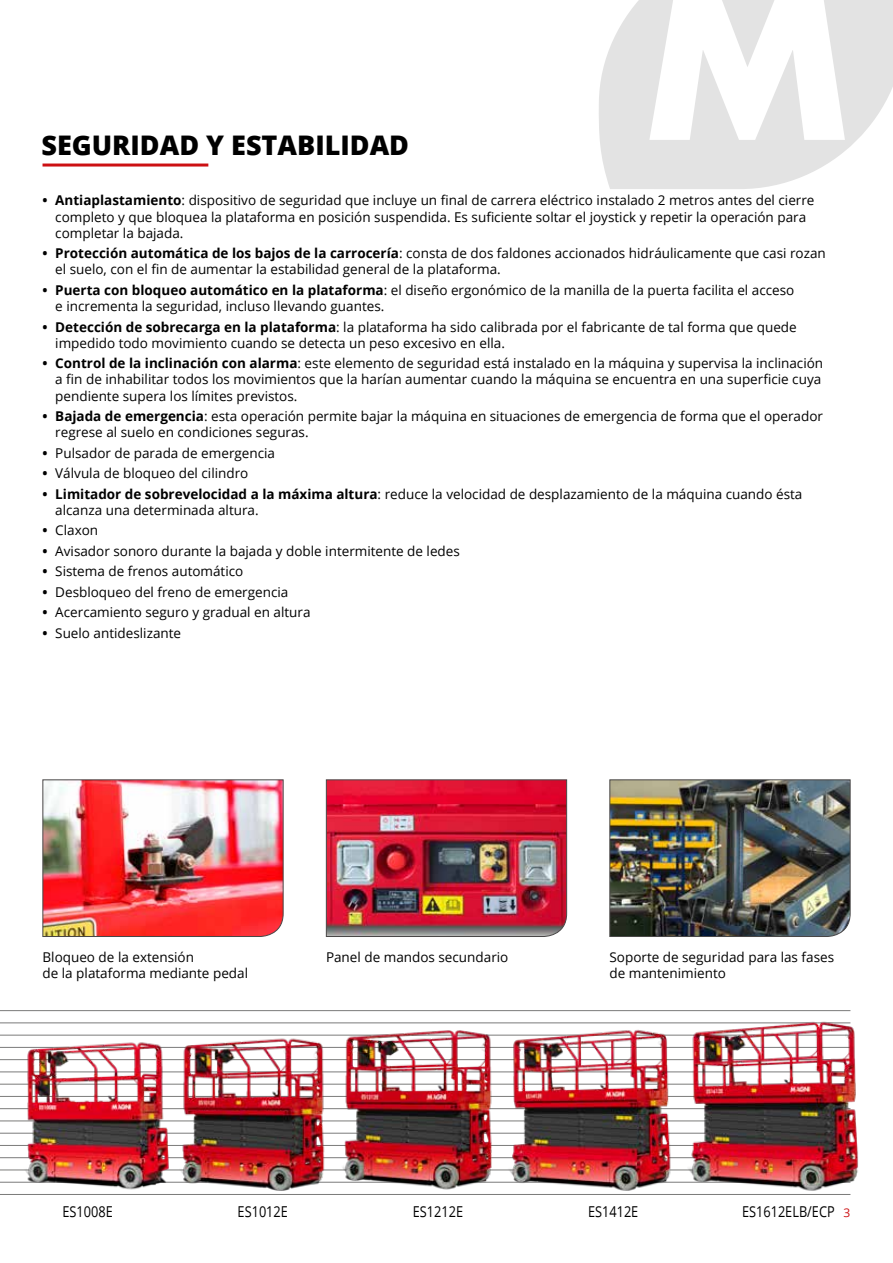
<style>
.page{position:relative;width:893px;height:1263px;background:#fff}
.page>*{position:absolute;margin:0;border:0;box-sizing:border-box;transform-origin:0 0}
.t1{font:800 27px "Open Sans";color:#000}
.t2{font:15px "Open Sans";color:#000;scale:.85 1}
.t3{font:13.5px/16.2px "Open Sans";color:#000}
.s1{font-weight:700}
.s2{font-size:12px;color:#cc1013}
</style>
<div class="page">
<img style="left:42px;top:779px;width:242px;height:158px">
<img style="left:609px;top:779px;width:242px;height:158px">
<img style="left:326px;top:779px;width:241px;height:158px">
<hr style="left:43px;top:164px;width:165px;height:3px;background:#cc1013">
<img style="left:0;top:1010px;width:153px;height:185px">
<img style="left:153px;top:1010px;width:161px;height:185px">
<img style="left:314px;top:1010px;width:168px;height:185px">
<img style="left:482px;top:1010px;width:179px;height:185px">
<img style="left:661px;top:1010px;width:197px;height:185px">
<svg style="left:599px;top:0;width:294px;height:189px;fill:#e3e3e3"></svg>
<h1 class="t1" style="left:41px;top:125px;width:369px">SEGURIDAD Y ESTABILIDAD</h1>
<p class="t3" style="left:55px;top:192px;width:761px;text-indent:-13px"><span class="s1">• Antiaplastamiento</span>: dispositivo de seguridad que incluye un final de carrera eléctrico instalado 2 metros antes del cierre completo y que bloquea la plataforma en posición suspendida. Es suficiente soltar el joystick y repetir la operación para completar la bajada.</p>
<p class="t3" style="left:55px;top:245px;width:772px;text-indent:-13px"><span class="s1">• Protección automática de los bajos de la carrocería</span>: consta de dos faldones accionados hidráulicamente que casi rozan el suelo, con el fin de aumentar la estabilidad general de la plataforma.</p>
<p class="t3" style="left:55px;top:282px;width:741px;text-indent:-13px"><span class="s1">• Puerta con bloqueo automático en la plataforma</span>: el diseño ergonómico de la manilla de la puerta facilita el acceso e incrementa la seguridad, incluso llevando guantes.</p>
<p class="t3" style="left:55px;top:318px;width:743px;text-indent:-13px"><span class="s1">• Detección de sobrecarga en la plataforma</span>: la plataforma ha sido calibrada por el fabricante de tal forma que quede impedido todo movimiento cuando se detecta un peso excesivo en ella.</p>
<p class="t3" style="left:55px;top:355px;width:769px;text-indent:-13px"><span class="s1">• Control de la inclinación con alarma</span>: este elemento de seguridad está instalado en la máquina y supervisa la inclinación a fin de inhabilitar todos los movimientos que la harían aumentar cuando la máquina se encuentra en una superficie cuya pendiente supera los límites previstos.</p>
<p class="t3" style="left:55px;top:408px;width:769px;text-indent:-13px"><span class="s1">• Bajada de emergencia</span>: esta operación permite bajar la máquina en situaciones de emergencia de forma que el operador regrese al suelo en condiciones seguras.</p>
<p class="t3" style="left:43px;top:444px;width:234px"><span class="s1">•</span> Pulsador de parada de emergencia</p>
<p class="t3" style="left:43px;top:465px;width:207px"><span class="s1">•</span> Válvula de bloqueo del cilindro</p>
<p class="t3" style="left:55px;top:485px;width:749px;text-indent:-13px"><span class="s1">• Limitador de sobrevelocidad a la máxima altura</span>: reduce la velocidad de desplazamiento de la máquina cuando ésta alcanza una determinada altura.</p>
<p class="t3" style="left:43px;top:522px;width:57px"><span class="s1">•</span> Claxon</p>
<p class="t3" style="left:43px;top:542px;width:419px"><span class="s1">•</span> Avisador sonoro durante la bajada y doble intermitente de ledes</p>
<p class="t3" style="left:43px;top:563px;width:202px"><span class="s1">•</span> Sistema de frenos automático</p>
<p class="t3" style="left:43px;top:583px;width:247px"><span class="s1">•</span> Desbloqueo del freno de emergencia</p>
<p class="t3" style="left:43px;top:604px;width:269px"><span class="s1">•</span> Acercamiento seguro y gradual en altura</p>
<p class="t3" style="left:43px;top:624px;width:140px"><span class="s1">•</span> Suelo antideslizante</p>
<p class="t3" style="left:43px;top:948px;width:207px">Bloqueo de la extensión<br>de la plataforma mediante pedal</p>
<p class="t3" style="left:326px;top:948px;width:184px">Panel de mandos secundario</p>
<p class="t3" style="left:609px;top:948px;width:226px">Soporte de seguridad para las fases de mantenimiento</p>
<p class="t2" style="left:62px;top:1201px;width:61px">ES1008E</p>
<p class="t2" style="left:238px;top:1201px;width:61px">ES1012E</p>
<p class="t2" style="left:413px;top:1201px;width:61px">ES1212E</p>
<p class="t2" style="left:588px;top:1201px;width:61px">ES1412E</p>
<p class="t2" style="left:742px;top:1201px;width:129px">ES1612ELB/ECP <span class="s2">3</span></p>
</div>
